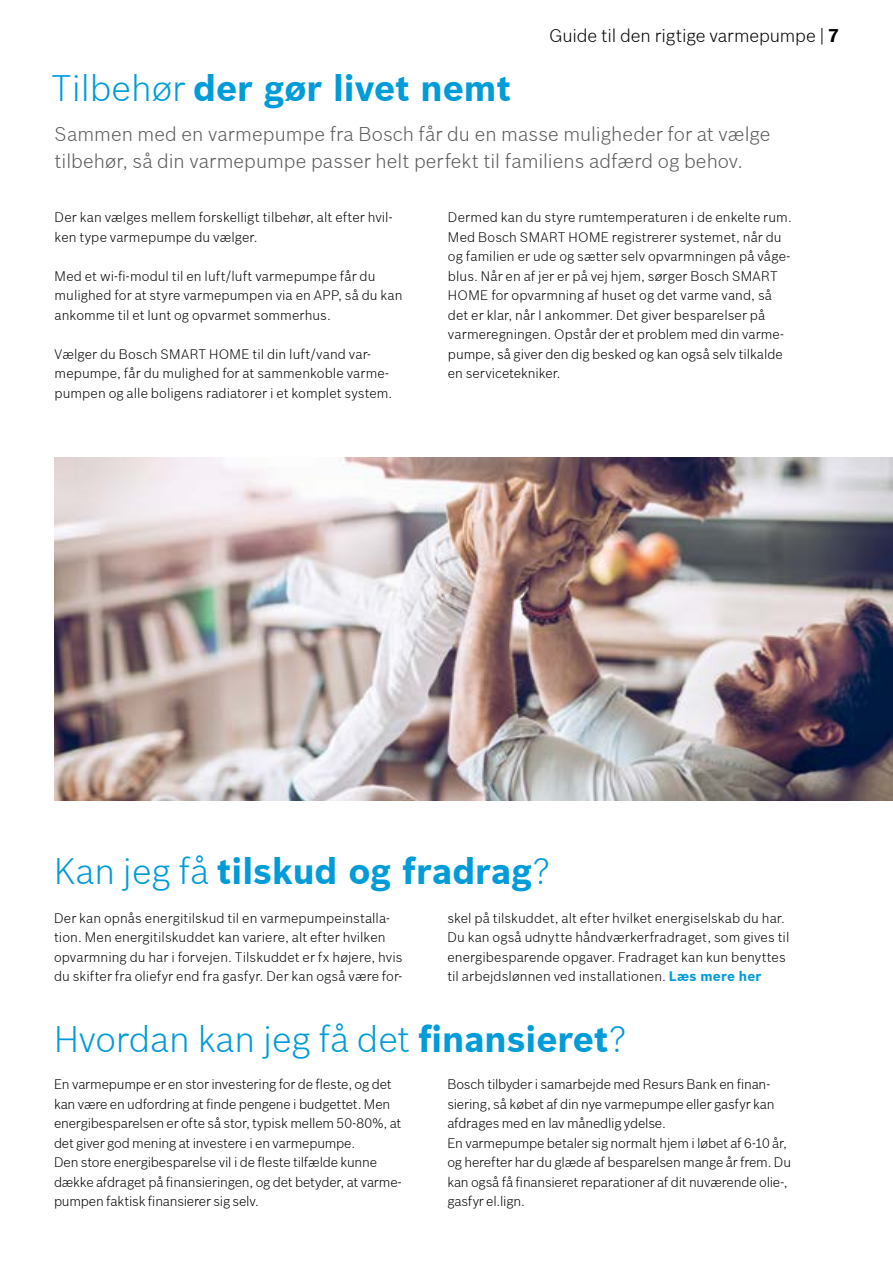
<style>
.page{position:relative;width:893px;height:1263px;background:#fff}
.page>*{position:absolute;margin:0;border:0;box-sizing:border-box;transform-origin:0 0}
.t1{font:700 36px "Bosch Sans";color:#009bd9}
.t2{font:300 36px "Bosch Sans";color:#009bd9}
.t3{font:300 19.5px/27px "Bosch Sans";letter-spacing:.005em;color:#58595b}
.t4{font:300 18px "Bosch Sans";letter-spacing:-.005em;color:#000}
.t5{font:300 13.5px/19.5px "Bosch Sans";color:#000}
.s1{font-weight:300}
.s2{font-weight:700}
.s3{font-weight:700;color:#009bd9}
</style>
<div class="page">
<img style="left:54px;top:457px;width:839px;height:343px">
<h1 class="t1" style="left:51px;top:64px;width:461px"><span class="s1">Tilbehør</span> der gør livet nemt</h1>
<h3 class="t4" style="left:549px;top:24px;width:291px">Guide til den rigtige varmepumpe | <span class="s2">7</span></h3>
<h2 class="t3" style="left:55px;top:120px;width:717px">Sammen med en varmepumpe fra Bosch får du en masse muligheder for at vælge tilbehør, så din varmepumpe passer helt perfekt til familiens adfærd og behov.</h2>
<p class="t5" style="left:55px;top:207px;width:340px">Der kan vælges mellem forskelligt tilbehør, alt efter hvil&shy;ken type varmepumpe du vælger.</p>
<p class="t5" style="left:55px;top:266px;width:349px">Med et wi-fi-modul til en luft/luft varmepumpe får du mulighed for at styre varmepumpen via en APP, så du kan ankomme til et lunt og opvarmet sommerhus.</p>
<p class="t5" style="left:55px;top:344px;width:339px">Vælger du Bosch SMART HOME til din luft/vand var&shy;mepumpe, får du mulighed for at sammenkoble varme&shy;pumpen og alle boligens radiatorer i et komplet system.</p>
<p class="t5" style="left:448px;top:207px;width:345px">Dermed kan du styre rumtemperaturen i de enkelte rum.<br>Med Bosch SMART HOME registrerer systemet, når du og familien er ude og sætter selv opvarmningen på våge&shy;blus. Når en af jer er på vej hjem, sørger Bosch SMART HOME for opvarmning af huset og det varme vand, så det er klar, når I ankommer. Det giver besparelser på varmeregningen. Opstår der et problem med din varme&shy;pumpe, så giver den dig besked og kan også selv tilkalde en servicetekniker.</p>
<h1 class="t1" style="left:54px;top:847px;width:498px"><span class="s1">Kan jeg få</span> tilskud og fradrag<span class="s1">?</span></h1>
<p class="t5" style="left:54px;top:908px;width:350px">Der kan opnås energitilskud til en varmepumpeinstalla&shy;tion. Men energitilskuddet kan variere, alt efter hvilken opvarmning du har i forvejen. Tilskuddet er fx højere, hvis du skifter fra oliefyr end fra gasfyr. Der kan også være for-</p>
<p class="t5" style="left:447px;top:908px;width:344px">skel på tilskuddet, alt efter hvilket energiselskab du har.<br>Du kan også udnytte håndværkerfradraget, som gives til energibesparende opgaver. Fradraget kan kun benyttes til arbejdslønnen ved installationen. <span class="s3">Læs mere her</span></p>
<h1 class="t2" style="left:54px;top:1015px;width:574px">Hvordan kan jeg få det <span class="s2">finansieret</span>?</h1>
<p class="t5" style="left:54px;top:1074px;width:349px">En varmepumpe er en stor investering for de fleste, og det kan være en udfordring at finde pengene i budgettet. Men energibesparelsen er ofte så stor, typisk mellem 50-80%, at det giver god mening at investere i en varmepumpe.<br>Den store energibesparelse vil i de fleste tilfælde kunne dække afdraget på finansieringen, og det betyder, at varme&shy;pumpen faktisk finansierer sig selv.</p>
<p class="t5" style="left:447px;top:1074px;width:345px">Bosch tilbyder i samarbejde med Resurs Bank en finan&shy;siering, så købet af din nye varmepumpe eller gasfyr kan afdrages med en lav månedlig ydelse.<br>En varmepumpe betaler sig normalt hjem i løbet af 6-10 år, og herefter har du glæde af besparelsen mange år frem. Du kan også få finansieret reparationer af dit nuværende olie-, gasfyr el.lign.</p>
</div>
